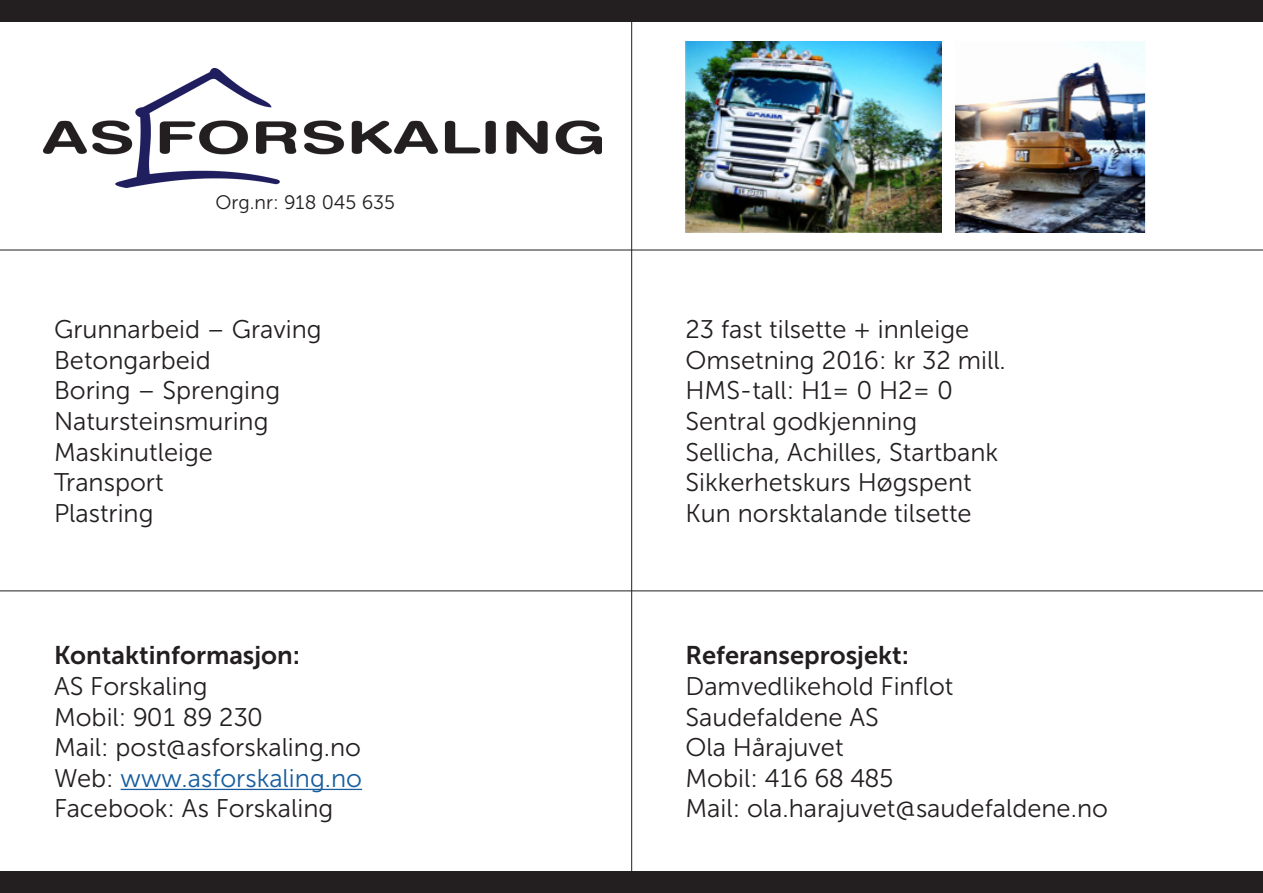
<style>
.page{position:relative;width:1263px;height:893px;background:#fff}
.page>*{position:absolute;margin:0;border:0;box-sizing:border-box;transform-origin:0 0}
.t1{font:25.5px "Museo Sans 300";color:#231f20}
.t2{font:25.5px "Museo Sans 700";color:#231f20}
.t3{font:25.5px "Museo Sans 300";color:#175d9e}
.t4{font:19.5px "Museo Sans 300";color:#231f20}
.s1{color:#231f20}
</style>
<div class="page">
<hr style="left:121px;top:789px;width:241px;height:1px;background:#175d9e">
<hr style="left:0;top:591px;width:1263px;height:1px;background:#231f20">
<hr style="left:0;top:250px;width:1263px;height:1px;background:#231f20">
<hr style="left:631px;top:0;width:1px;height:893px;background:#231f20">
<div style="left:0;top:0;width:1263px;height:21px;background:#231f20"></div>
<div style="left:0;top:872px;width:1263px;height:21px;background:#231f20"></div>
<img style="left:43px;top:69px;width:558px;height:119px">
<img style="left:685px;top:42px;width:256px;height:190px">
<img style="left:955px;top:42px;width:191px;height:190px">
<p class="t4" style="left:215px;top:192px;width:181px">Org.nr: 918 045 635</p>
<p class="t1" style="left:54px;top:316px;width:269px">Grunnarbeid – Graving</p>
<p class="t1" style="left:54px;top:346px;width:158px">Betongarbeid</p>
<p class="t1" style="left:54px;top:377px;width:228px">Boring – Sprenging</p>
<p class="t1" style="left:54px;top:407px;width:216px">Natursteinsmuring</p>
<p class="t1" style="left:54px;top:438px;width:160px">Maskinutleige</p>
<p class="t1" style="left:54px;top:469px;width:111px">Transport</p>
<p class="t1" style="left:54px;top:499px;width:101px">Plastring</p>
<p class="t2" style="left:54px;top:641px;width:248px">Kontaktinformasjon:</p>
<p class="t1" style="left:54px;top:672px;width:155px">AS Forskaling</p>
<p class="t1" style="left:54px;top:703px;width:210px">Mobil: 901 89 230</p>
<p class="t1" style="left:54px;top:734px;width:309px">Mail: post@asforskaling.no</p>
<p class="t3" style="left:54px;top:764px;width:310px"><span class="s1">Web:</span> www.asforskaling.no</p>
<p class="t1" style="left:54px;top:795px;width:281px">Facebook: As Forskaling</p>
<p class="t1" style="left:685px;top:316px;width:285px">23 fast tilsette + innleige</p>
<p class="t1" style="left:685px;top:346px;width:322px">Omsetning 2016: kr 32 mill.</p>
<p class="t1" style="left:685px;top:377px;width:269px">HMS-tall: H1= 0 H2= 0</p>
<p class="t1" style="left:685px;top:407px;width:233px">Sentral godkjenning</p>
<p class="t1" style="left:685px;top:438px;width:314px">Sellicha, Achilles, Startbank</p>
<p class="t1" style="left:685px;top:469px;width:288px">Sikkerhetskurs Høgspent</p>
<p class="t1" style="left:685px;top:499px;width:288px">Kun norsktalande tilsette</p>
<p class="t2" style="left:685px;top:641px;width:225px">Referanseprosjekt:</p>
<p class="t1" style="left:685px;top:672px;width:269px">Damvedlikehold Finflot</p>
<p class="t1" style="left:685px;top:703px;width:195px">Saudefaldene AS</p>
<p class="t1" style="left:685px;top:734px;width:160px">Ola Hårajuvet</p>
<p class="t1" style="left:685px;top:764px;width:210px">Mobil: 416 68 485</p>
<p class="t1" style="left:685px;top:795px;width:424px">Mail: ola.harajuvet@saudefaldene.no</p>
</div>
